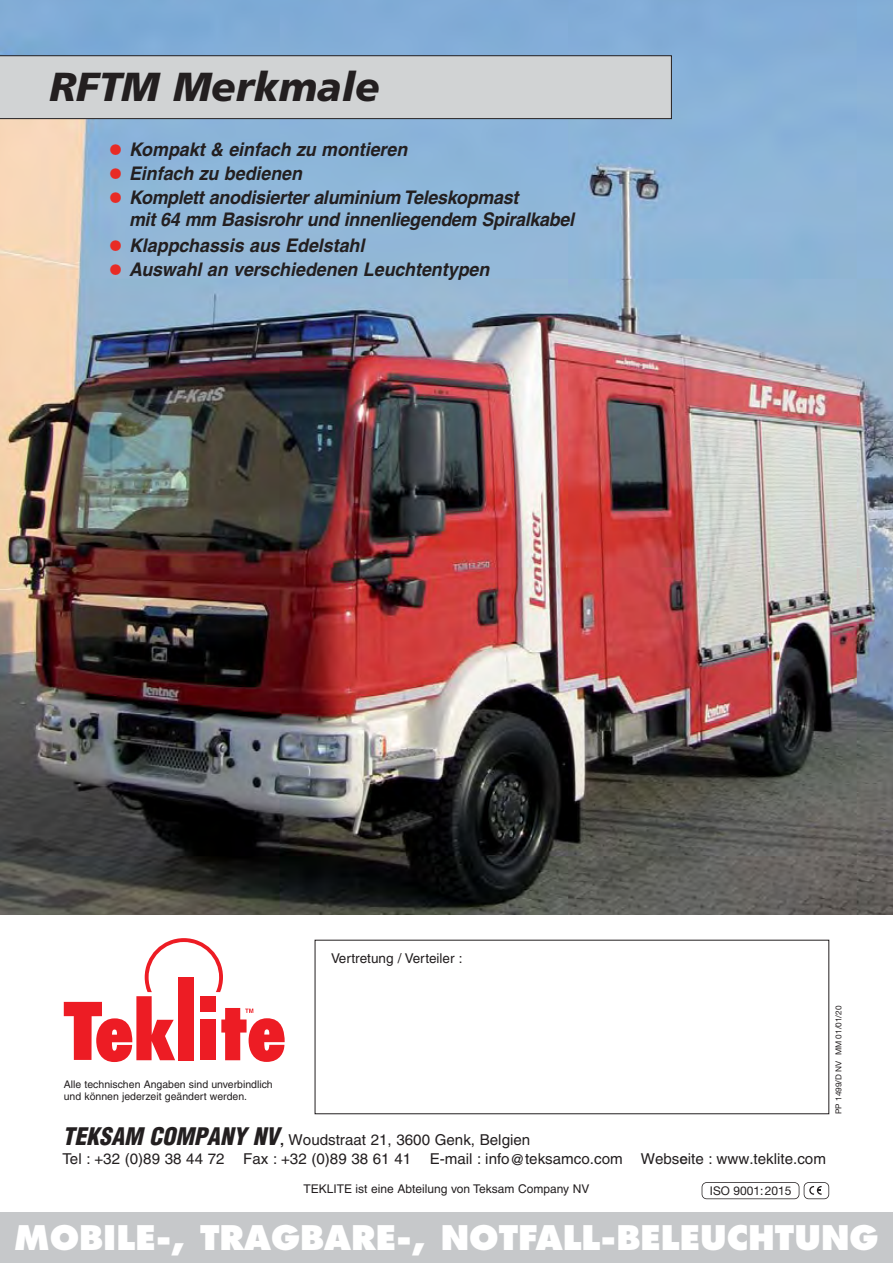
<style>
.page{position:relative;width:893px;height:1263px;background:#fff}
.page>*{position:absolute;margin:0;border:0;box-sizing:border-box;transform-origin:0 0}
.t1{font:italic 900 40.5px "Frutiger";color:#231f20}
.t2{font:800 33px "Futura";color:#fff}
.t3{font:italic 700 18.75px/21.8px "Helvetica";letter-spacing:-.015em;color:#231f20;scale:.95 1}
.t4{font:15px/19.5px "Helvetica";color:#231f20}
.t5{font:13.5px "Helvetica";color:#231f20}
.t6{font:12px "Helvetica";color:#231f20}
.t7{font:12px "Helvetica Neue";color:#231f20}
.t8{font:10.5px/12.6px "Helvetica";color:#231f20}
.t9{font:8.25px "Helvetica Neue";color:#231f20}
.s1{font-weight:900;font-style:normal;font-size:31.5px;color:#e82b25}
.s2{font-weight:900;font-style:italic;font-stretch:condensed;font-size:23.7px}
.s3{font-weight:700;font-size:14.25px}
.s4{font-family:"Helvetica Neue LT Std";font-weight:500}
.s5{font-family:"Helvetica LT Std Fractions"}
</style>
<div class="page">
<div style="left:0;top:1212px;width:893px;height:51px;background:#c6c8ca"></div>
<img style="left:0;top:0;width:893px;height:914px">
<div style="left:0;top:55px;width:672px;height:64px;background:#d1d3d4"></div>
<svg style="left:64px;top:938px;width:221px;height:124px"></svg>
<div style="left:702px;top:1182px;width:97px;height:17px;border:2px solid #231f20;border-radius:5px"></div>
<svg style="left:809px;top:1186px;width:13px;height:9px"></svg>
<div style="left:804px;top:1182px;width:25px;height:17px;border:2px solid #231f20;border-radius:5px"></div>
<h1 class="t1" style="left:49px;top:70px;width:332px">RFTM Merkmale</h1>
<p class="t3" style="left:108px;top:140px;width:320px"><span class="s1">•</span> Kompakt &amp; einfach zu montieren</p>
<p class="t3" style="left:108px;top:164px;width:210px"><span class="s1">•</span> Einfach zu bedienen</p>
<p class="t3" style="left:129px;top:188px;width:473px;text-indent:-21px"><span class="s1">•</span> Komplett anodisierter aluminium Teleskopmast<br>mit 64 mm Basisrohr und innenliegendem Spiralkabel</p>
<p class="t3" style="left:108px;top:236px;width:275px"><span class="s1">•</span> Klappchassis aus Edelstahl</p>
<p class="t3" style="left:108px;top:260px;width:407px"><span class="s1">•</span> Auswahl an verschiedenen Leuchtentypen</p>
<p class="t5" style="left:331px;top:953px;width:133px">Vertretung / Verteiler :</p>
<p class="t8" style="left:64px;top:1079px;width:210px">Alle technischen Angaben sind unverbindlich und können jederzeit geändert werden.</p>
<p class="t4" style="left:63px;top:1131px;width:765px"><span class="s2">TEKSAM COMPANY NV</span><span class="s3">,</span> Woudstraat 21, 3600 Genk, Belgien<br>Tel : +32 (0)89 38 44 72 Fax : +32 (0)89 38 61 41 E-mail : info@teksamco.com Webs<span class="s4">e</span>ite : www.teklite.com</p>
<p class="t6" style="left:303px;top:1184px;width:288px">TEKLITE ist eine Abteilung von Teksam Company NV</p>
<p class="t7" style="left:710px;top:1186px;width:83px">ISO 9001:20<span class="s5">15</span></p>
<p class="t9" style="left:836px;top:1114px;width:110px;rotate:-90deg">PP 1499/D NV MM 01/01/<span class="s5">20</span></p>
<h2 class="t2" style="left:14px;top:1223px;width:866px">MOBILE-, TRAGBARE-, NOTFALL-BELEUCHTUNG</h2>
</div>
